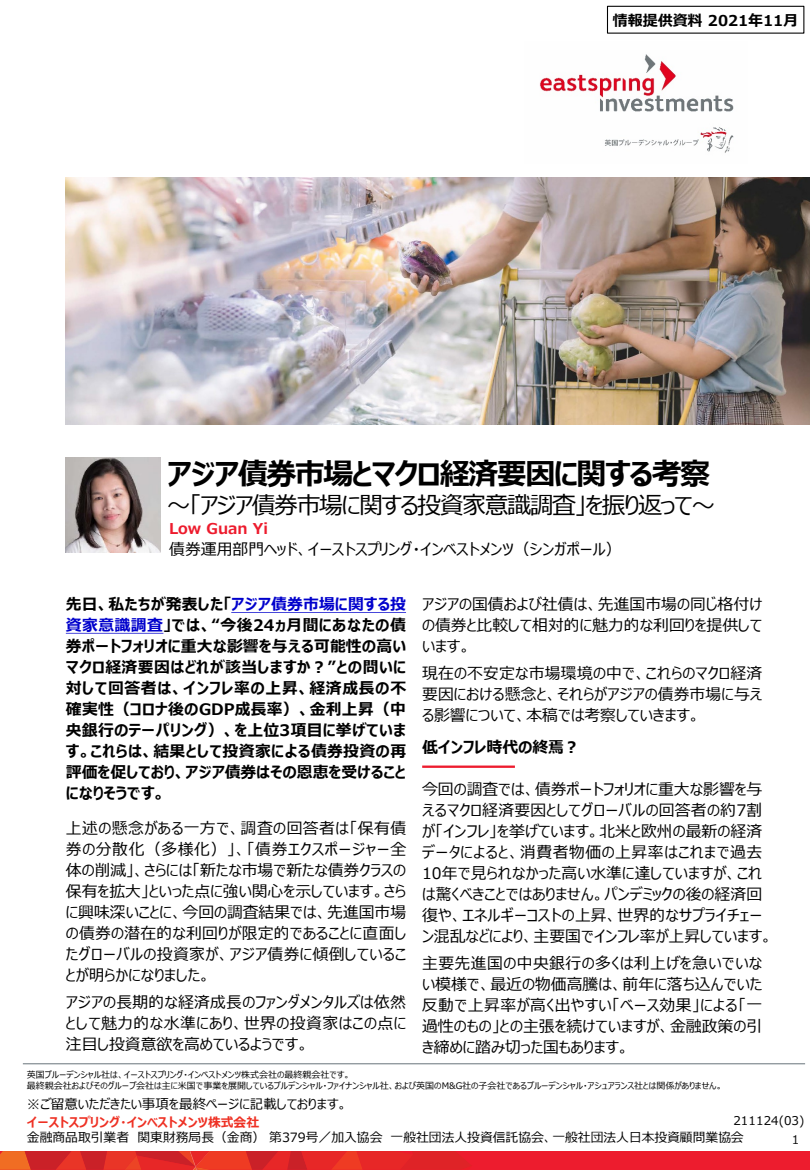
<style>
.page{position:relative;width:810px;height:1170px;background:#fff}
.page>*{position:absolute;margin:0;border:0;box-sizing:border-box;transform-origin:0 0}
.t1{font:700 30px "Meiryo UI";letter-spacing:-.05em;color:#000}
.t2{font:24px "Meiryo UI";letter-spacing:-.06em;color:#000}
.t3{font:15.9px/21px "Meiryo UI";color:#000;text-align:justify}
.t4{font:700 15.9px/21px "Meiryo UI";letter-spacing:.005em;color:#000;text-align:justify}
.t5{font:700 15px "Meiryo UI";color:#000}
.t6{font:700 15px "Meiryo UI";letter-spacing:-.005em;color:#ed1b2d}
.t7{font:13.5px "Meiryo UI";color:#000}
.t8{font:12.75px "Meiryo UI";color:#000}
.t9{font:700 12.75px "Meiryo UI";color:#ee3124}
.t10{font:12px "Meiryo UI";letter-spacing:.005em;color:#000}
.t11{font:12px "Meiryo UI";color:#0d0d0d}
.t12{font:9px/10.8px "Meiryo UI";color:#000}
.s1{color:#00c}
</style>
<div class="page">
<div style="left:0;top:1151px;width:810px;height:19px;background:#ed1c2e"></div>
<svg style="left:0;top:1151px;width:471px;height:19px"></svg>
<div style="left:607px;top:6px;width:197px;height:28px;border:1px solid #000"></div>
<img style="left:539px;top:54px;width:195px;height:99px">
<hr style="left:23px;top:1063px;width:782px;height:1px;background:#68737a">
<img style="left:65px;top:457px;width:95px;height:95px">
<img style="left:65px;top:178px;width:745px;height:246px">
<svg style="left:231px;top:612px;width:175px;height:1px"></svg>
<svg style="left:66px;top:633px;width:97px;height:1px"></svg>
<hr style="left:422px;top:766px;width:93px;height:2px;background:#ed1c2e">
<p class="t5" style="left:613px;top:10px;width:187px">情報提供資料 2021年11月</p>
<p class="t1" style="left:167px;top:453px;width:545px">アジア債券市場とマクロ経済要因に関する考察</p>
<p class="t2" style="left:167px;top:488px;width:550px">～「アジア債券市場に関する投資家意識調査」を振り返って～</p>
<p class="t6" style="left:169px;top:518px;width:100px">Low Guan Yi</p>
<p class="t3" style="left:169px;top:539px;width:454px">債券運用部門ヘッド、イーストスプリング・インベストメンツ（シンガポール）</p>
<p class="t4" style="left:66px;top:595px;width:342px">先日、私たちが発表した「<span class="s1">アジア債券市場に関する投資家意識調査</span>」では、“今後24ヵ月間にあなたの債券ポートフォリオに重大な影響を与える可能性の高いマクロ経済要因はどれが該当しますか？”との問いに対して回答者は、インフレ率の上昇、経済成長の不確実性（コロナ後のGDP成長率）、金利上昇（中央銀行のテーパリング）、を上位3項目に挙げています。これらは、結果として投資家による債券投資の再評価を促しており、アジア債券はその恩恵を受けることになりそうです。</p>
<p class="t3" style="left:66px;top:819px;width:342px">上述の懸念がある一方で、調査の回答者は「保有債券の分散化（多様化）」、「債券エクスポージャー全体の削減」、さらには「新たな市場で新たな債券クラスの保有を拡大」といった点に強い関心を示しています。さらに興味深いことに、今回の調査結果では、先進国市場の債券の潜在的な利回りが限定的であることに直面したグローバルの投資家が、アジア債券に傾倒していることが明らかになりました。</p>
<p class="t3" style="left:66px;top:992px;width:342px">アジアの長期的な経済成長のファンダメンタルズは依然として魅力的な水準にあり、世界の投資家はこの点に注目し投資意欲を高めているようです。</p>
<p class="t3" style="left:422px;top:595px;width:342px">アジアの国債および社債は、先進国市場の同じ格付けの債券と比較して相対的に魅力的な利回りを提供しています。</p>
<p class="t3" style="left:422px;top:664px;width:342px">現在の不安定な市場環境の中で、これらのマクロ経済要因における懸念と、それらがアジアの債券市場に与える影響について、本稿では考察していきます。</p>
<p class="t4" style="left:422px;top:737px;width:159px">低インフレ時代の終焉？</p>
<p class="t3" style="left:422px;top:779px;width:352px;text-align:left">今回の調査では、債券ポートフォリオに重大な影響を与えるマクロ経済要因としてグローバルの回答者の約7割が「インフレ」を挙げています。北米と欧州の最新の経済データによると、消費者物価の上昇率はこれまで過去<br>10年で見られなかった高い水準に達していますが、これは驚くべきことではありません。パンデミックの後の経済回復や、エネルギーコストの上昇、世界的なサプライチェーン混乱などにより、主要国でインフレ率が上昇しています。</p>
<p class="t3" style="left:422px;top:953px;width:342px">主要先進国の中央銀行の多くは利上げを急いでいない模様で、最近の物価高騰は、前年に落ち込んでいた反動で上昇率が高く出やすい「ベース効果」による「一過性のもの」との主張を続けていますが、金融政策の引き締めに踏み切った国もあります。</p>
<p class="t12" style="left:27px;top:1070px;width:697px">英国プルーデンシャル社は、イーストスプリング・インベストメンツ株式会社の最終親会社です。<br>最終親会社およびそのグループ会社は主に米国で事業を展開しているプルデンシャル・ファイナンシャル社、および英国のM&amp;G社の子会社であるプルーデンシャル・アシュアランス社とは関係がありません。</p>
<p class="t7" style="left:27px;top:1095px;width:322px">※ご留意いただきたい事項を最終ページに記載しております。</p>
<p class="t10" style="left:733px;top:1112px;width:73px">211124(03)</p>
<p class="t9" style="left:27px;top:1114px;width:234px">イーストスプリング・インベストメンツ株式会社</p>
<p class="t8" style="left:27px;top:1129px;width:718px">金融商品取引業者 関東財務局長（金商）第379号／加入協会 一般社団法人投資信託協会、一般社団法人日本投資顧問業協会</p>
<p class="t11" style="left:792px;top:1132px;width:9px">1</p>
</div>
